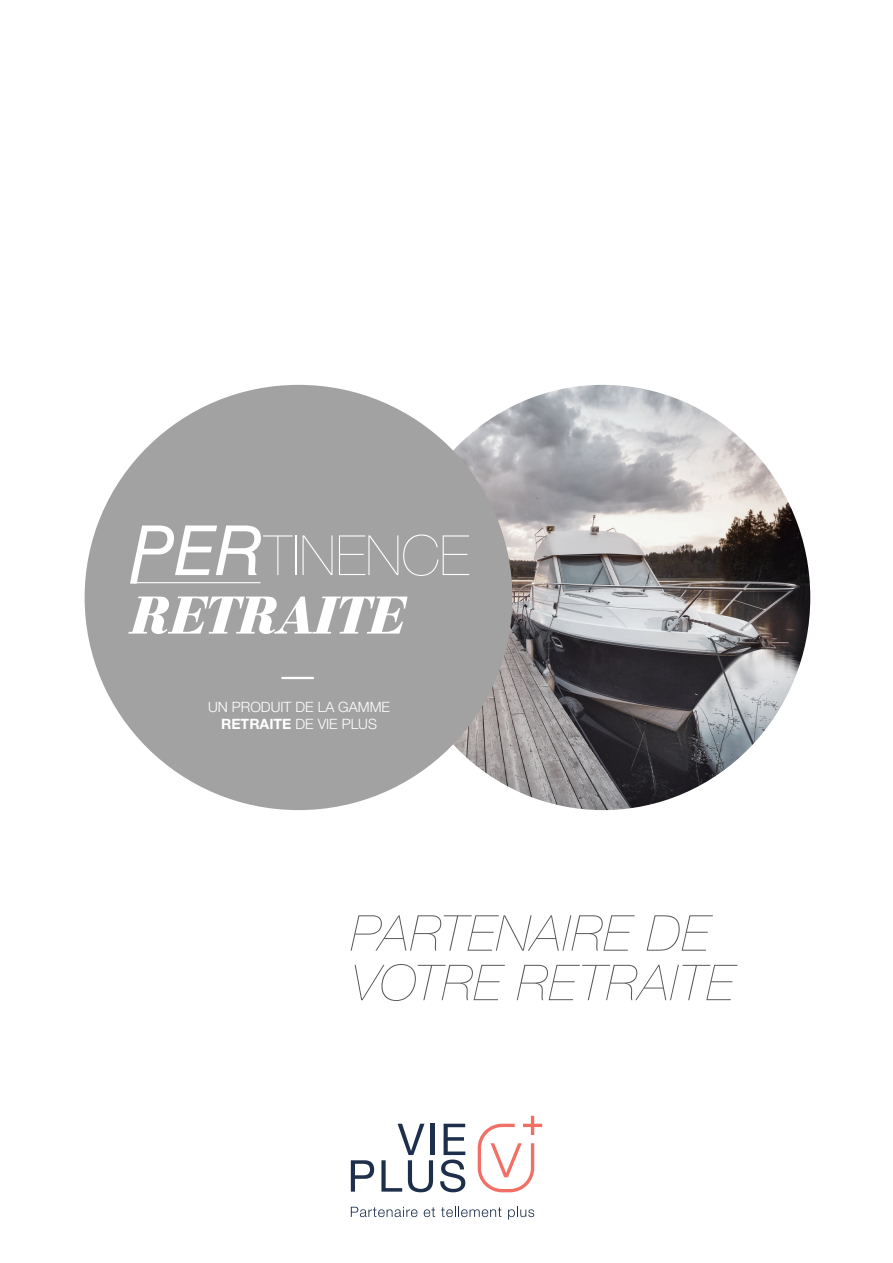
<style>
.page{position:relative;width:893px;height:1263px;background:#fff}
.page>*{position:absolute;margin:0;border:0;box-sizing:border-box;transform-origin:0 0}
.titre_light_couleu{font:italic 700 55.5px/58.5px "Bauer Bod T";letter-spacing:-.02em;color:#fff}
.titre_light_couleu-2{font:italic 200 49.5px/49.5px "Helvetica Neue";letter-spacing:.025em;color:#555958;scale:1.05 1}
.t1{font:300 14.25px "Helvetica Neue LT Pro";color:#fff}
.s1{font-family:"Helvetica LT Std";font-weight:400;font-size:69px}
.s2{font-family:"Helvetica Neue";font-weight:200;font-style:normal}
.s3{font-weight:700}
</style>
<div class="page">
<svg style="left:351px;top:1207px;width:66px;height:10px"></svg>
<svg style="left:424px;top:1207px;width:11px;height:10px"></svg>
<svg style="left:441px;top:1207px;width:60px;height:10px"></svg>
<svg style="left:508px;top:1207px;width:26px;height:12px"></svg>
<hr style="left:430px;top:1124px;width:4px;height:31px;background:#1d2f4a">
<svg style="left:351px;top:1160px;width:23px;height:31px"></svg>
<svg style="left:381px;top:1124px;width:52px;height:68px"></svg>
<svg style="left:440px;top:1124px;width:25px;height:68px"></svg>
<svg style="left:478px;top:1116px;width:64px;height:76px"></svg>
<img style="left:396px;top:385px;width:414px;height:425px">
<div style="left:85px;top:385px;width:427px;height:425px;background:#a2a2a2;border-radius:50%"></div>
<hr style="left:281px;top:677px;width:33px;height:2px;background:#fff">
<hr style="left:133px;top:582px;width:127px;height:1px;background:#fff">
<svg style="left:130px;top:574px;width:8px;height:10px"></svg>
<p class="titre_light_couleu" style="left:129px;top:527px;width:342px"><span class="s1">PER</span><span class="s2">TINENCE<br></span>RETRAITE</p>
<p class="t1" style="left:208px;top:698px;width:183px">UN PRODUIT DE LA GAMME</p>
<p class="t1" style="left:221px;top:715px;width:157px"><span class="s3">RETRAITE</span> DE VIE PLUS</p>
<p class="titre_light_couleu-2" style="left:351px;top:908px;width:366px">PARTENAIRE DE<br>VOTRE RETRAITE</p>
</div>
